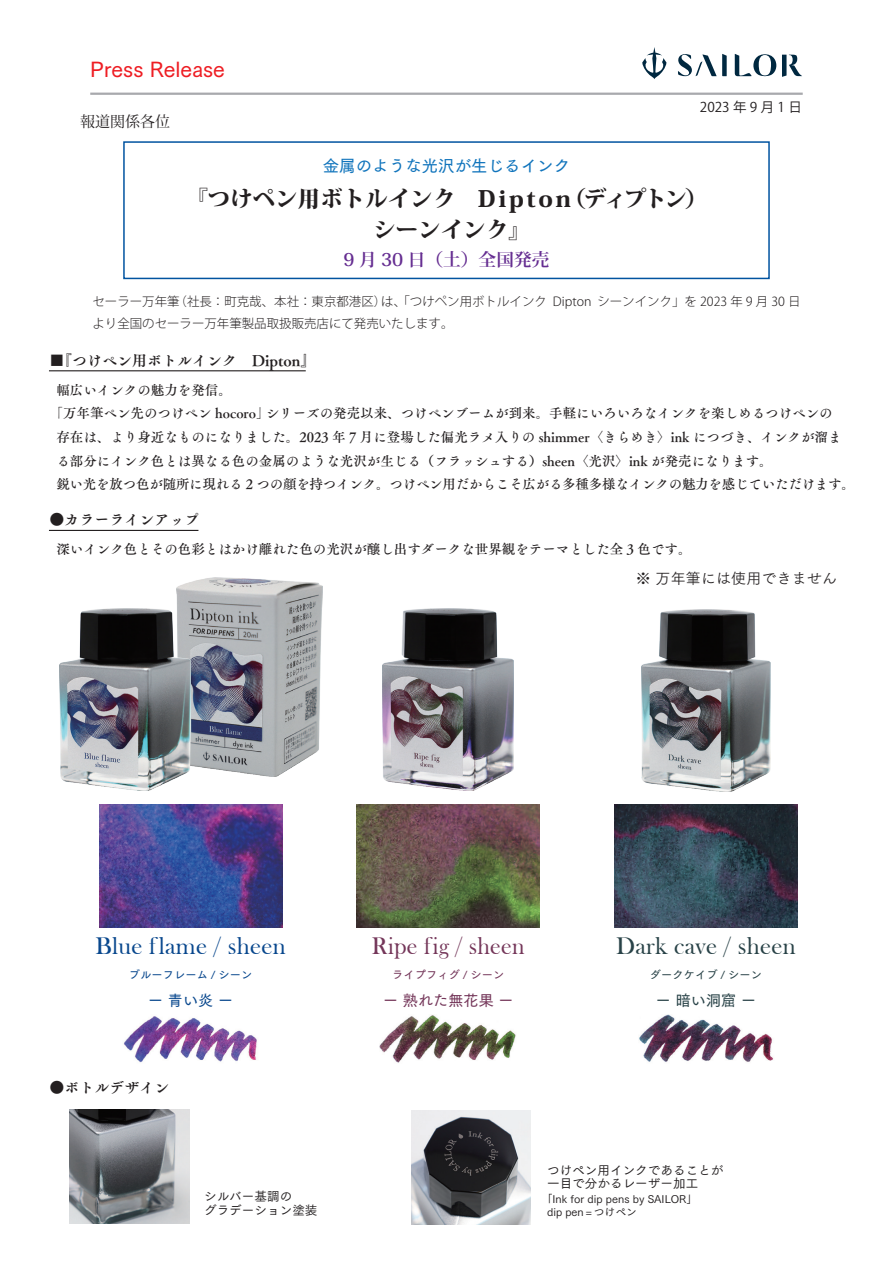
<style>
.page{position:relative;width:893px;height:1263px;background:#fff}
.page>*{position:absolute;margin:0;border:0;box-sizing:border-box;transform-origin:0 0}
.t1{font:24.75px "Bask Old Face";letter-spacing:.01em;color:#08478d}
.t2{font:24.75px "Bask Old Face";letter-spacing:.01em;color:#284247}
.t3{font:24.75px "Bask Old Face";letter-spacing:.01em;color:#743659;scale:.96 1}
.t4{font:800 22.5px/31.5px "Koz Min Pr 6 N";color:#231f20;text-align:center}
.t5{font:21px "Tsuku Go Pro D";color:#ee1d23}
.t6{font:700 17.7px "Koz Min Pr 6 N";color:#652d91}
.t7{font:16.5px "Tsuku Go Pro D";color:#1074bc}
.t8{font:15px "Tsuku A Old Min Pr 6 B";color:#231f20}
.t9{font:15px "Tsuku Go Pro R";letter-spacing:.01em;color:#231f20}
.t10{font:15px "Tsuku Go Pro D";letter-spacing:.01em;color:#743659}
.t11{font:15px "Koz Min Pr 6 N";color:#231f20}
.t12{font:15px "Tsuku Go Pro D";color:#284247}
.t13{font:15px "Tsuku Go Pro D";color:#08478d}
.t14{font:13.5px "Tsuku A Old Min Pr 6 D";color:#231f20}
.t15{font:13.5px "Koz Go Pr 6 N";letter-spacing:.25em;color:#231f20}
.t16{font:12.6px/14.4px "Tsuku Go Pro M";color:#231f20}
.t17{font:300 12.45px/21.8px "Koz Go Pr 6 N";color:#231f20}
.t18{font:11.25px "Tsuku Go Pro D";letter-spacing:.005em;color:#08478d}
.t19{font:11.25px "Tsuku Go Pro D";letter-spacing:.005em;color:#743659}
.t20{font:11.25px "Tsuku Go Pro D";letter-spacing:.005em;color:#284247}
.t21{font:10.8px/13.2px "Tsuku Go Pro M";color:#231f20}
</style>
<div class="page">
<hr style="left:49px;top:370px;width:257px;height:1px;background:#231f20">
<hr style="left:90px;top:93px;width:713px;height:2px;background:#a8a9ad">
<div style="left:123px;top:141px;width:647px;height:138px;border:2px solid #0153a0"></div>
<svg style="left:735px;top:54px;width:67px;height:23px"></svg>
<svg style="left:678px;top:54px;width:49px;height:22px"></svg>
<svg style="left:642px;top:47px;width:24px;height:32px"></svg>
<img style="left:69px;top:1109px;width:120px;height:115px">
<img style="left:411px;top:1110px;width:120px;height:114px">
<img style="left:177px;top:577px;width:145px;height:199px">
<img style="left:59px;top:609px;width:131px;height:182px">
<img style="left:383px;top:609px;width:130px;height:182px">
<img style="left:641px;top:609px;width:130px;height:182px">
<img style="left:99px;top:805px;width:183px;height:123px">
<img style="left:357px;top:805px;width:182px;height:123px">
<img style="left:615px;top:805px;width:183px;height:123px">
<hr style="left:49px;top:530px;width:149px;height:1px;background:#231f20">
<img style="left:123px;top:1016px;width:134px;height:47px">
<img style="left:380px;top:1015px;width:136px;height:48px">
<img style="left:639px;top:1015px;width:134px;height:47px">
<h3 class="t5" style="left:90px;top:52px;width:136px">Press Release</h3>
<p class="t11" style="left:80px;top:113px;width:91px">報道関係各位</p>
<p class="t7" style="left:323px;top:152px;width:249px">金属のような光沢が生じるインク</p>
<p class="t15" style="left:700px;top:100px;width:104px">2023年9月1日</p>
<h2 class="t4" style="left:185px;top:183px;width:524px">『つけペン用ボトルインク　Dipton（ディプトン）シーンインク』</h2>
<h3 class="t6" style="left:344px;top:250px;width:207px">9 月 30 日（土）全国発売</h3>
<p class="t17" style="left:92px;top:291px;width:710px">セーラー万年筆（社長：町克哉、本社：東京都港区）は、「つけペン用ボトルインク Dipton シーンインク」を 2023 年 9 月 30 日より全国のセーラー万年筆製品取扱販売店にて発売いたします。</p>
<p class="t8" style="left:50px;top:346px;width:267px">■『つけペン用ボトルインク　Dipton』</p>
<p class="t14" style="left:56px;top:378px;width:177px">幅広いインクの魅力を発信。</p>
<p class="t14" style="left:50px;top:401px;width:785px">「万年筆ペン先のつけペン hocoro」シリーズの発売以来、つけペンブームが到来。手軽にいろいろなインクを楽しめるつけペンの</p>
<p class="t14" style="left:56px;top:425px;width:787px">存在は、より身近なものになりました。2023 年 7 月に登場した偏光ラメ入りの shimmer〈きらめき〉ink につづき、インクが溜ま</p>
<p class="t14" style="left:56px;top:448px;width:718px">る部分にインク色とは異なる色の金属のような光沢が生じる（フラッシュする）sheen〈光沢〉ink が発売になります。</p>
<p class="t14" style="left:56px;top:472px;width:800px">鋭い光を放つ色が随所に現れる 2 つの顔を持つインク。つけペン用だからこそ広がる多種多様なインクの魅力を感じていただけます。</p>
<p class="t8" style="left:50px;top:506px;width:151px">●カラーラインアップ</p>
<p class="t14" style="left:56px;top:537px;width:637px">深いインク色とその色彩とはかけ離れた色の光沢が醸し出すダークな世界観をテーマとした全 3 色です。</p>
<p class="t9" style="left:636px;top:566px;width:203px">※ 万年筆には使用できません</p>
<h1 class="t1" style="left:95px;top:932px;width:192px">Blue flame / sheen</h1>
<h1 class="t3" style="left:372px;top:932px;width:160px">Ripe fig / sheen</h1>
<h1 class="t2" style="left:616px;top:932px;width:181px">Dark cave / sheen</h1>
<p class="t18" style="left:129px;top:966px;width:125px">ブルーフレーム / シーン</p>
<p class="t19" style="left:392px;top:966px;width:114px">ライプフィグ / シーン</p>
<p class="t20" style="left:650px;top:966px;width:114px">ダークケイブ / シーン</p>
<p class="t13" style="left:148px;top:987px;width:86px">ー 青い炎 ー</p>
<p class="t10" style="left:383px;top:987px;width:132px">ー 熟れた無花果 ー</p>
<p class="t12" style="left:656px;top:987px;width:102px">ー 暗い洞窟 ー</p>
<p class="t8" style="left:50px;top:1074px;width:121px">●ボトルデザイン</p>
<p class="t16" style="left:204px;top:1187px;width:115px">シルバー基調の<br>グラデーション塗装</p>
<p class="t16" style="left:547px;top:1162px;width:178px;line-height:13.2px">つけペン用インクであることが一目で分かるレーザー加工</p>
<p class="t21" style="left:547px;top:1191px;width:152px;text-indent:-5px">「Ink for dip pens by SAILOR」dip pen =つけペン</p>
</div>
